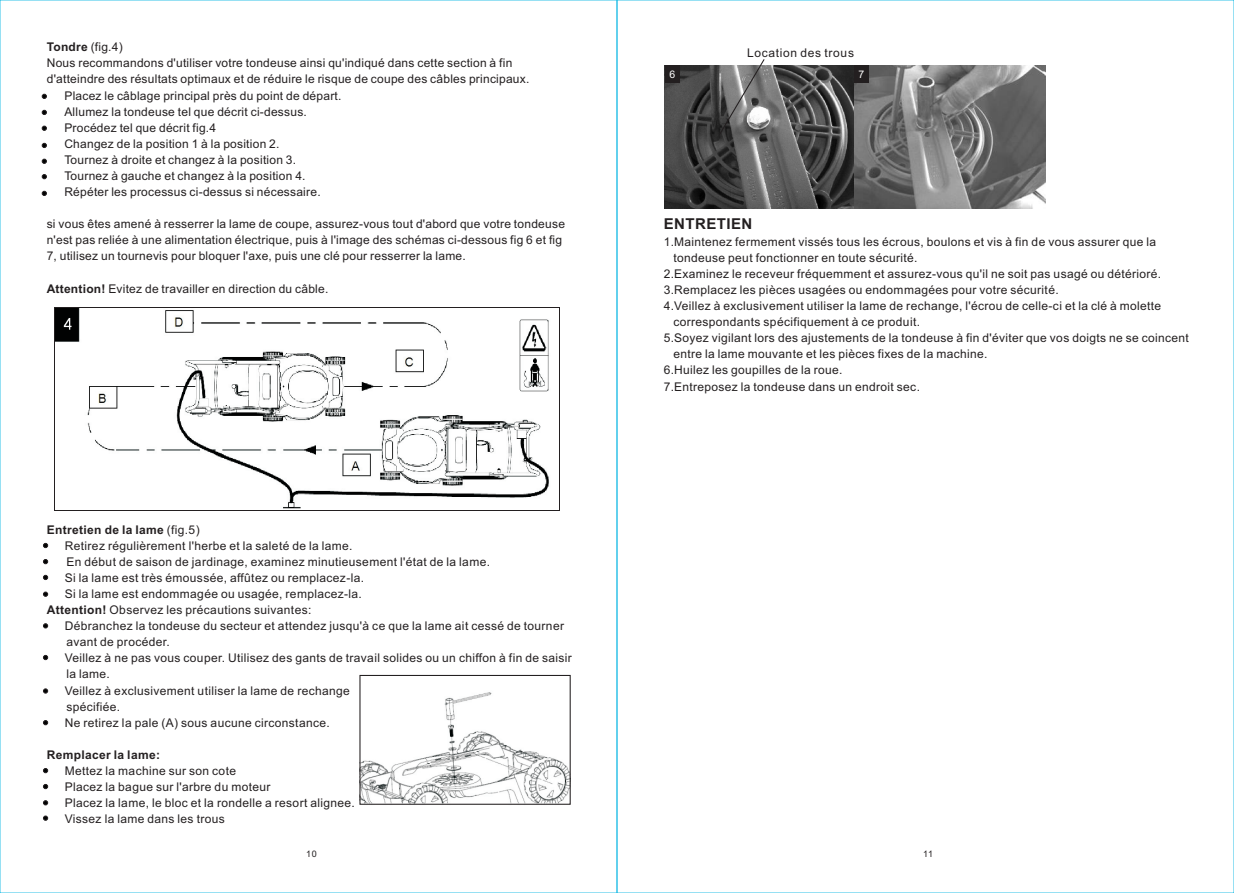
<style>
.page{position:relative;width:1234px;height:893px;background:#fff}
.page>*{position:absolute;margin:0;border:0;box-sizing:border-box;transform-origin:0 0}
.t1{font:700 15px "Arial";letter-spacing:.03em;color:#231f20}
.t2{font:12px/16px "Arial";letter-spacing:.03em;color:#231f20}
.t3{font:700 12px "Arial";letter-spacing:.03em;color:#231f20}
.t4{font:12px "Arial";letter-spacing:.055em;color:#231f20}
.t5{font:10.5px "Arial";color:#fff}
.t6{font:9px "Arial";color:#231f20}
.s1{font-weight:700}
.s2{font-weight:400}
</style>
<div class="page">
<svg style="left:42px;top:94px;width:5px;height:5px"></svg>
<svg style="left:42px;top:110px;width:5px;height:5px"></svg>
<svg style="left:42px;top:126px;width:5px;height:5px"></svg>
<svg style="left:42px;top:143px;width:5px;height:5px"></svg>
<svg style="left:42px;top:159px;width:5px;height:5px"></svg>
<svg style="left:42px;top:174px;width:5px;height:5px"></svg>
<svg style="left:42px;top:191px;width:5px;height:5px"></svg>
<img style="left:55px;top:308px;width:494px;height:201px">
<hr style="left:54px;top:307px;width:505px;height:1px;background:#231f20">
<hr style="left:54px;top:308px;width:1px;height:202px;background:#231f20">
<hr style="left:559px;top:308px;width:1px;height:202px;background:#231f20">
<hr style="left:54px;top:510px;width:505px;height:1px;background:#231f20">
<svg style="left:43px;top:543px;width:5px;height:5px"></svg>
<svg style="left:43px;top:559px;width:5px;height:5px"></svg>
<svg style="left:43px;top:575px;width:5px;height:5px"></svg>
<svg style="left:43px;top:592px;width:5px;height:5px"></svg>
<svg style="left:43px;top:623px;width:5px;height:5px"></svg>
<svg style="left:43px;top:688px;width:5px;height:5px"></svg>
<svg style="left:43px;top:655px;width:5px;height:5px"></svg>
<svg style="left:43px;top:720px;width:5px;height:5px"></svg>
<svg style="left:43px;top:784px;width:5px;height:5px"></svg>
<svg style="left:43px;top:768px;width:5px;height:5px"></svg>
<img style="left:664px;top:66px;width:380px;height:142px">
<div style="left:664px;top:66px;width:15px;height:17px;background:#231f20"></div>
<div style="left:853px;top:66px;width:15px;height:17px;background:#231f20"></div>
<svg style="left:718px;top:59px;width:47px;height:77px;background:#868686"></svg>
<img style="left:361px;top:692px;width:207px;height:111px">
<div style="left:359px;top:675px;width:211px;height:130px;border:1px solid #231f20"></div>
<svg style="left:43px;top:800px;width:5px;height:5px"></svg>
<svg style="left:43px;top:816px;width:5px;height:5px"></svg>
<p class="t2" style="left:47px;top:40px;width:77px"><span class="s1">Tondre</span> (fig.4)</p>
<p class="t2" style="left:47px;top:56px;width:467px">Nous recommandons d'utiliser votre tondeuse ainsi qu'indiqué dans cette section à fin</p>
<p class="t2" style="left:47px;top:72px;width:484px">d'atteindre des résultats optimaux et de réduire le risque de coupe des câbles principaux.</p>
<p class="t2" style="left:64px;top:88px;width:278px">Placez le câblage principal près du point de départ.</p>
<p class="t2" style="left:64px;top:104px;width:244px">Allumez la tondeuse tel que décrit ci-dessus.</p>
<p class="t2" style="left:64px;top:121px;width:153px">Procédez tel que décrit fig.4</p>
<p class="t2" style="left:64px;top:137px;width:216px">Changez de la position 1 à la position 2.</p>
<p class="t2" style="left:64px;top:153px;width:233px">Tournez à droite et changez à la position 3.</p>
<p class="t2" style="left:64px;top:169px;width:243px">Tournez à gauche et changez à la position 4.</p>
<p class="t2" style="left:64px;top:185px;width:258px">Répéter les processus ci-dessus si nécessaire.</p>
<p class="t2" style="left:47px;top:217px;width:519px">si vous êtes amené à resserrer la lame de coupe, assurez-vous tout d'abord que votre tondeuse n'est pas reliée à une alimentation électrique, puis à l'image des schémas ci-dessous fig 6 et fig<br>7, utilisez un tournevis pour bloquer l'axe, puis une clé pour resserrer la lame.</p>
<p class="t2" style="left:47px;top:281px;width:283px"><span class="s1">Attention!</span> Evitez de travailler en direction du câble.</p>
<p class="t3" style="left:47px;top:525px;width:154px">Entretien de la lame <span class="s2">(fig.5)</span></p>
<p class="t2" style="left:65px;top:539px;width:289px">Retirez régulièrement l'herbe et la saleté de la lame.</p>
<p class="t2" style="left:66px;top:555px;width:425px">En début de saison de jardinage, examinez minutieusement l'état de la lame.</p>
<p class="t2" style="left:65px;top:571px;width:301px">Si la lame est très émoussée, affûtez ou remplacez-la.</p>
<p class="t2" style="left:65px;top:587px;width:298px">Si la lame est endommagée ou usagée, remplacez-la.</p>
<p class="t2" style="left:47px;top:603px;width:266px"><span class="s1">Attention!</span> Observez les précautions suivantes:</p>
<p class="t2" style="left:65px;top:619px;width:500px">Débranchez la tondeuse du secteur et attendez jusqu'à ce que la lame ait cessé de tourner</p>
<p class="t2" style="left:66px;top:635px;width:105px">avant de procéder.</p>
<p class="t2" style="left:65px;top:651px;width:508px">Veillez à ne pas vous couper. Utilisez des gants de travail solides ou un chiffon à fin de saisir</p>
<p class="t2" style="left:66px;top:667px;width:45px">la lame.</p>
<p class="t2" style="left:65px;top:683px;width:286px">Veillez à exclusivement utiliser la lame de rechange</p>
<p class="t2" style="left:66px;top:699px;width:55px">spécifiée.</p>
<p class="t2" style="left:65px;top:716px;width:266px">Ne retirez la pale (A) sous aucune circonstance.</p>
<p class="t3" style="left:47px;top:750px;width:115px">Remplacer la lame:</p>
<p class="t2" style="left:65px;top:764px;width:291px">Mettez la machine sur son cote<br>Placez la bague sur l'arbre du moteur<br>Placez la lame, le bloc et la rondelle a resort alignee.<br>Vissez la lame dans les trous</p>
<p class="t4" style="left:747px;top:48px;width:108px">Location des trous</p>
<p class="t5" style="left:669px;top:70px;width:7px">6</p>
<p class="t5" style="left:858px;top:70px;width:7px">7</p>
<p class="t1" style="left:663px;top:218px;width:90px">ENTRETIEN</p>
<p class="t2" style="left:663px;top:235px;width:494px">1.Maintenez fermement vissés tous les écrous, boulons et vis à fin de vous assurer que la</p>
<p class="t2" style="left:673px;top:251px;width:245px">tondeuse peut fonctionner en toute sécurité.</p>
<p class="t2" style="left:663px;top:267px;width:499px">2.Examinez le receveur fréquemment et assurez-vous qu'il ne soit pas usagé ou détérioré.</p>
<p class="t2" style="left:663px;top:283px;width:396px">3.Remplacez les pièces usagées ou endommagées pour votre sécurité.</p>
<p class="t2" style="left:663px;top:299px;width:499px">4.Veillez à exclusivement utiliser la lame de rechange, l'écrou de celle-ci et la clé à molette</p>
<p class="t2" style="left:673px;top:315px;width:248px">correspondants spécifiquement à ce produit.</p>
<p class="t2" style="left:663px;top:331px;width:526px">5.Soyez vigilant lors des ajustements de la tondeuse à fin d'éviter que vos doigts ne se coincent</p>
<p class="t2" style="left:673px;top:347px;width:315px">entre la lame mouvante et les pièces fixes de la machine.</p>
<p class="t2" style="left:663px;top:363px;width:180px">6.Huilez les goupilles de la roue.</p>
<p class="t2" style="left:663px;top:379px;width:258px">7.Entreposez la tondeuse dans un endroit sec.</p>
<p class="t6" style="left:306px;top:851px;width:12px">10</p>
<p class="t6" style="left:922px;top:851px;width:11px">11</p>
</div>
